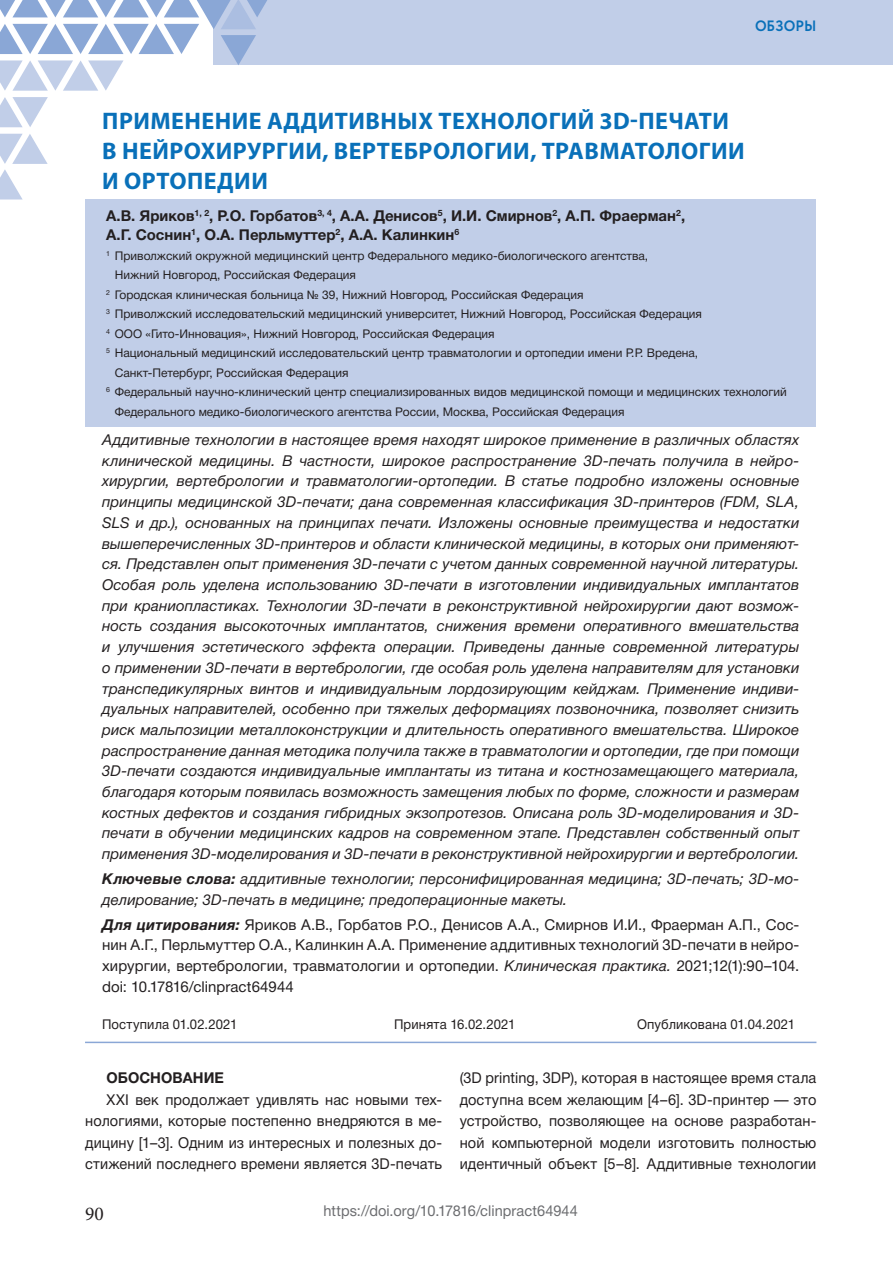
<style>
.page{position:relative;width:893px;height:1263px;background:#fff}
.page>*{position:absolute;margin:0;border:0;box-sizing:border-box;transform-origin:0 0}
.t1{font:700 24px/30px "Myriad Pro";letter-spacing:.02em;color:#0970b9}
.t2{font:19.5px "Minion Pro";color:#231f20}
.t3{font:italic 15px/20.7px "Helvetica Neue Cyr";letter-spacing:.01em;color:#231f20;text-align:justify}
.t4{font:15px/21.6px "Helvetica Neue Cyr";letter-spacing:.005em;color:#231f20;text-align:justify}
.t5{font:700 15px/19.5px "Helvetica Neue Cyr";color:#231f20}
.t6{font:15px "Helvetica Neue Cyr";letter-spacing:.005em;color:#6c6d70}
.t7{font:700 15px "Circe";letter-spacing:-.005em;color:#0970b9;scale:.95 1}
.t8{font:13.5px "Helvetica Neue Cyr";letter-spacing:.01em;color:#231f20}
.t9{font:12px "Helvetica Neue Cyr";color:#231f20}
.s1{font-weight:700}
.s2{font-weight:700;font-style:italic}
.s3{font-style:italic}
</style>
<div class="page">
<div style="left:214px;top:0;width:679px;height:65px;background:#c1cee8"></div>
<svg style="left:0;top:97px;width:48px;height:30px"></svg>
<svg style="left:0;top:134px;width:48px;height:65px"></svg>
<svg style="left:0;top:0;width:267px;height:91px"></svg>
<div style="left:85px;top:199px;width:731px;height:228px;background:#c1cee8"></div>
<hr style="left:85px;top:1042px;width:731px;height:1px;background:#8aa7d6">
<p class="t7" style="left:755px;top:16px;width:66px">ОБЗОРЫ</p>
<h1 class="t1" style="left:102px;top:107px;width:644px">ПРИМЕНЕНИЕ АДДИТИВНЫХ ТЕХНОЛОГИЙ 3D-ПЕЧАТИ<br>В НЕЙРОХИРУРГИИ, ВЕРТЕБРОЛОГИИ, ТРАВМАТОЛОГИИ<br>И ОРТОПЕДИИ</h1>
<p class="t5" style="left:106px;top:207px;width:580px">А.В. Яриков<sup>1,</sup> <sup>2</sup>, Р.О. Горбатов<sup>3,</sup> <sup>4</sup>, А.А. Денисов<sup>5</sup>, И.И. Смирнов<sup>2</sup>, А.П. Фраерман<sup>2</sup>,<br>А.Г. Соснин<sup>1</sup>, О.А. Перльмуттер<sup>2</sup>, А.А. Калинкин<sup>6</sup></p>
<p class="t9" style="left:106px;top:251px;width:543px"><sup>1</sup> Приволжский окружной медицинский центр Федерального медико-биологического агентства,</p>
<p class="t9" style="left:115px;top:271px;width:243px">Нижний Новгород, Российская Федерация</p>
<p class="t9" style="left:106px;top:290px;width:479px"><sup>2</sup> Городская клиническая больница № 39, Нижний Новгород, Российская Федерация</p>
<p class="t9" style="left:106px;top:310px;width:597px"><sup>3</sup> Приволжский исследовательский медицинский университет, Нижний Новгород, Российская Федерация</p>
<p class="t9" style="left:106px;top:329px;width:390px"><sup>4</sup> ООО «Гито-Инновация», Нижний Новгород, Российская Федерация</p>
<p class="t9" style="left:106px;top:349px;width:593px"><sup>5</sup> Национальный медицинский исследовательский центр травматологии и ортопедии имени Р.Р. Вредена,</p>
<p class="t9" style="left:115px;top:368px;width:235px">Санкт-Петербург, Российская Федерация</p>
<p class="t9" style="left:106px;top:388px;width:682px"><sup>6</sup> Федеральный научно-клинический центр специализированных видов медицинской помощи и медицинских технологий</p>
<p class="t9" style="left:115px;top:407px;width:511px">Федерального медико-биологического агентства России, Москва, Российская Федерация</p>
<p class="t3" style="left:102px;top:431px;width:699px">Аддитивные технологии в настоящее время находят широкое применение в различных областях клинической медицины. В частности, широкое распространение 3D-печать получила в нейро&shy;хирургии, вертебрологии и травматологии-ортопедии. В статье подробно изложены основные принципы медицинской 3D-печати; дана современная классификация 3D-принтеров (FDM, SLA, SLS и др.), основанных на принципах печати. Изложены основные преимущества и недостатки вышеперечисленных 3D-принтеров и области клинической медицины, в которых они применяют&shy;ся. Представлен опыт применения 3D-печати с учетом данных современной научной литературы.<br>Особая роль уделена использованию 3D-печати в изготовлении индивидуальных имплантатов при краниопластиках. Технологии 3D-печати в реконструктивной нейрохирургии дают возмож&shy;ность создания высокоточных имплантатов, снижения времени оперативного вмешательства и улучшения эстетического эффекта операции. Приведены данные современной литературы о применении 3D-печати в вертебрологии, где особая роль уделена направителям для установки транспедикулярных винтов и индивидуальным лордозирующим кейджам. Применение индиви&shy;дуальных направителей, особенно при тяжелых деформациях позвоночника, позволяет снизить риск мальпозиции металлоконструкции и длительность оперативного вмешательства. Широкое распространение данная методика получила также в травматологии и ортопедии, где при помощи 3D-печати создаются индивидуальные имплантаты из титана и костнозамещающего материала, благодаря которым появилась возможность замещения любых по форме, сложности и размерам костных дефектов и создания гибридных экзопротезов. Описана роль 3D-моделирования и 3D&shy;печати в обучении медицинских кадров на современном этапе. Представлен собственный опыт применения 3D-моделирования и 3D-печати в реконструктивной нейрохирургии и вертебрологии.</p>
<p class="t3" style="left:102px;top:870px;width:699px"><span class="s1">Ключевые слова:</span> аддитивные технологии; персонифицированная медицина; 3D-печать; 3D-мо&shy;делирование; 3D-печать в медицине; предоперационные макеты.</p>
<p class="t4" style="left:102px;top:915px;width:699px;line-height:20.7px"><span class="s2">Для цитирования:</span> Яриков А.В., Горбатов Р.О., Денисов А.А., Смирнов И.И., Фраерман А.П., Сос&shy;нин А.Г., Перльмуттер О.А., Калинкин А.А. Применение аддитивных технологий 3D-печати в нейро&shy;хирургии, вертебрологии, травматологии и ортопедии. <span class="s3">Клиническая практика.</span> 2021;12(1):90–104. doi: 10.17816/clinpract64944</p>
<p class="t8" style="left:102px;top:1019px;width:137px">Поступила 01.02.2021</p>
<p class="t8" style="left:394px;top:1019px;width:123px">Принята 16.02.2021</p>
<p class="t8" style="left:637px;top:1019px;width:160px">Опубликована 01.04.2021</p>
<p class="t5" style="left:107px;top:1069px;width:119px">ОБОСНОВАНИЕ</p>
<p class="t4" style="left:85px;top:1090px;width:358px;text-indent:21px">XXI век продолжает удивлять нас новыми тех&shy;нологиями, которые постепенно внедряются в ме&shy;дицину [1–3]. Одним из интересных и полезных до&shy;стижений последнего времени является 3D-печать</p>
<p class="t4" style="left:460px;top:1068px;width:358px">(3D printing, 3DР), которая в настоящее время стала доступна всем желающим [4–6]. 3D-принтер — это устройство, позволяющее на основе разработан&shy;ной компьютерной модели изготовить полностью идентичный объект [5–8]. Аддитивные технологии</p>
<h2 class="t2" style="left:85px;top:1206px;width:20px">90</h2>
<p class="t6" style="left:323px;top:1205px;width:256px">https://doi.org/10.17816/clinpract64944</p>
</div>
